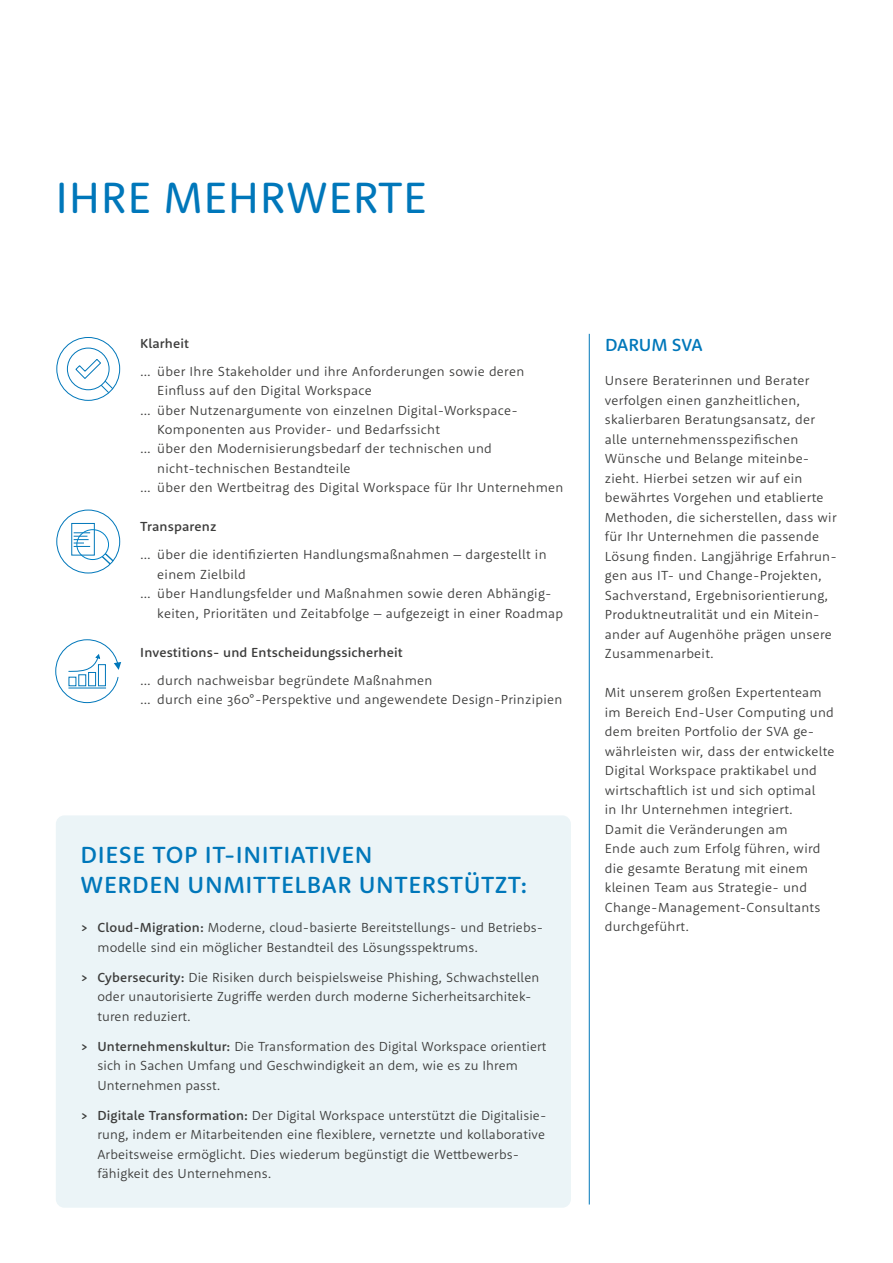
<style>
.page{position:relative;width:893px;height:1263px;background:#fff}
.page>*{position:absolute;margin:0;border:0;box-sizing:border-box;transform-origin:0 0}
.t1{font:45px "Rooney Sans";letter-spacing:.015em;color:#0077ba}
.t2{font:500 24px/30px "Rooney Sans";letter-spacing:.025em;color:#0077ba}
.t3{font:500 18px "Rooney Sans";letter-spacing:-.01em;color:#0077ba}
.t4{font:300 13.5px/19.5px "Rooney Sans";letter-spacing:.02em;color:#3c3c3b}
.t5{font:500 13.5px "Rooney Sans";letter-spacing:.01em;color:#3c3c3b}
.s1{font-weight:500}
</style>
<div class="page">
<div style="left:56px;top:815px;width:515px;height:393px;background:#ebf4f7;border-radius:9px"></div>
<hr style="left:589px;top:334px;width:1px;height:870px;background:#0077ba">
<div style="left:71px;top:523px;width:24px;height:33px;background:#fff;border:1px solid #0077ba"></div>
<svg style="left:74px;top:532px;width:16px;height:15px"></svg>
<svg style="left:101px;top:552px;width:18px;height:18px"></svg>
<div style="left:76px;top:529px;width:33px;height:31px;border:1px solid #0081c6;border-radius:50%"></div>
<div style="left:56px;top:510px;width:64px;height:63px;border:1px solid #0077ba;border-radius:50%"></div>
<svg style="left:57px;top:337px;width:63px;height:63px"></svg>
<div style="left:67px;top:348px;width:42px;height:42px;background:#fff;border-radius:50%"></div>
<div style="left:67px;top:348px;width:43px;height:42px;border:1px solid #0077ba;border-radius:50%"></div>
<svg style="left:75px;top:358px;width:45px;height:42px"></svg>
<svg style="left:55px;top:639px;width:66px;height:64px"></svg>
<hr style="left:68px;top:687px;width:38px;height:1px;background:#0077ba">
<div style="left:98px;top:664px;width:8px;height:22px;border:1px solid #0077ba"></div>
<div style="left:88px;top:672px;width:8px;height:14px;border:1px solid #0077ba"></div>
<h1 class="t1" style="left:56px;top:168px;width:373px">IHRE MEHRWERTE</h1>
<p class="t5" style="left:140px;top:334px;width:50px">Klarheit</p>
<p class="t4" style="left:140px;top:361px;width:385px">… über Ihre Stakeholder und ihre Anforderungen sowie deren</p>
<p class="t4" style="left:157px;top:380px;width:216px">Einfluss auf den Digital Workspace</p>
<p class="t4" style="left:140px;top:400px;width:379px">… über Nutzenargumente von einzelnen Digital-Workspace-</p>
<p class="t4" style="left:157px;top:419px;width:284px">Komponenten aus Provider- und Bedarfssicht</p>
<p class="t4" style="left:140px;top:439px;width:353px">… über den Modernisierungsbedarf der technischen und</p>
<p class="t4" style="left:157px;top:458px;width:195px">nicht-technischen Bestandteile</p>
<p class="t4" style="left:140px;top:478px;width:425px">… über den Wertbeitrag des Digital Workspace für Ihr Unternehmen</p>
<p class="t5" style="left:140px;top:518px;width:78px">Transparenz</p>
<p class="t4" style="left:140px;top:545px;width:408px">… über die identifizierten Handlungsmaßnahmen – dargestellt in</p>
<p class="t4" style="left:157px;top:564px;width:90px">einem Zielbild</p>
<p class="t4" style="left:140px;top:584px;width:411px">… über Handlungsfelder und Maßnahmen sowie deren Abhängig-</p>
<p class="t4" style="left:157px;top:603px;width:407px">keiten, Prioritäten und Zeitabfolge – aufgezeigt in einer Roadmap</p>
<p class="t5" style="left:140px;top:643px;width:264px">Investitions- und Entscheidungssicherheit</p>
<p class="t4" style="left:140px;top:670px;width:423px">… durch nachweisbar begründete Maßnahmen<br>… durch eine 360°-Perspektive und angewendete Design-Prinzipien</p>
<h2 class="t2" style="left:81px;top:839px;width:448px">DIESE TOP IT-INITIATIVEN<br>WERDEN UNMITTELBAR UNTERSTÜTZT:</h2>
<p class="t4" style="left:97px;top:917px;width:447px;text-indent:-17px"><span class="s1">&gt; Cloud-Migration:</span> Moderne, cloud-basierte Bereitstellungs- und Betriebs&shy;modelle sind ein möglicher Bestandteil des Lösungsspektrums.</p>
<p class="t4" style="left:97px;top:967px;width:443px;text-indent:-17px"><span class="s1">&gt; Cybersecurity:</span> Die Risiken durch beispielsweise Phishing, Schwachstellen oder unautorisierte Zugriffe werden durch moderne Sicherheitsarchitek&shy;turen reduziert.</p>
<p class="t4" style="left:97px;top:1036px;width:450px;text-indent:-17px"><span class="s1">&gt; Unternehmenskultur:</span> Die Transformation des Digital Workspace orientiert sich in Sachen Umfang und Geschwindigkeit an dem, wie es zu Ihrem<br>Unternehmen passt.</p>
<p class="t4" style="left:97px;top:1105px;width:450px;text-indent:-17px"><span class="s1">&gt; Digitale Transformation:</span> Der Digital Workspace unterstützt die Digitalisie&shy;rung, indem er Mitarbeitenden eine flexiblere, vernetzte und kollaborative Arbeitsweise ermöglicht. Dies wiederum begünstigt die Wettbewerbs&shy;fähigkeit des Unternehmens.</p>
<h3 class="t3" style="left:605px;top:332px;width:99px">DARUM SVA</h3>
<p class="t4" style="left:605px;top:370px;width:234px">Unsere Beraterinnen und Berater verfolgen einen ganzheitlichen, skalierbaren Beratungsansatz, der alle unternehmensspezifischen Wünsche und Belange miteinbe&shy;zieht. Hierbei setzen wir auf ein bewährtes Vorgehen und etablierte Methoden, die sicherstellen, dass wir für Ihr Unternehmen die passende Lösung finden. Langjährige Erfahrun&shy;gen aus IT- und Change-Projekten, Sachverstand, Ergebnisorientierung, Produktneutralität und ein Mitein&shy;ander auf Augenhöhe prägen unsere Zusammenarbeit.</p>
<p class="t4" style="left:605px;top:682px;width:231px">Mit unserem großen Expertenteam im Bereich End-User Computing und dem breiten Portfolio der SVA ge&shy;währleisten wir, dass der entwickelte<br>Digital Workspace praktikabel und wirtschaftlich ist und sich optimal<br>in Ihr Unternehmen integriert.<br>Damit die Veränderungen am<br>Ende auch zum Erfolg führen, wird die gesamte Beratung mit einem kleinen Team aus Strategie- und<br>Change-Management-Consultants durchgeführt.</p>
</div>
